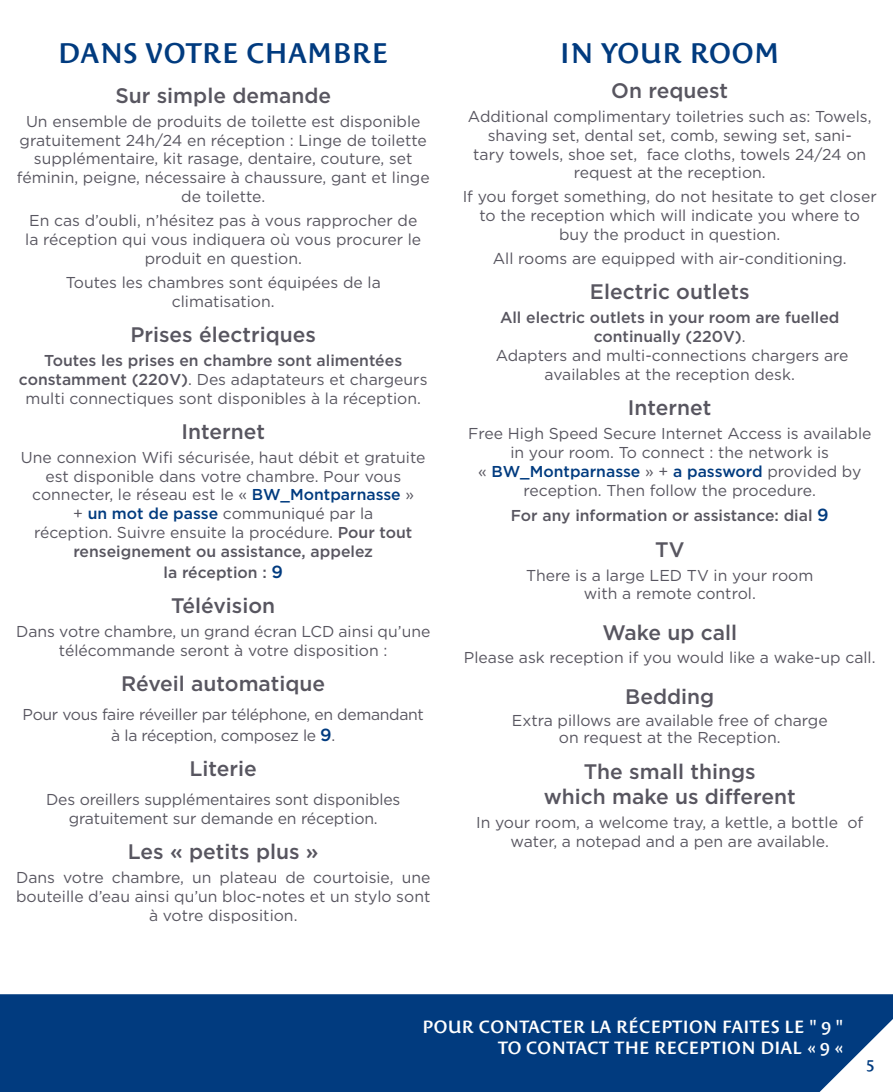
<style>
.page{position:relative;width:893px;height:1092px;background:#fff}
.page>*{position:absolute;margin:0;border:0;box-sizing:border-box;transform-origin:0 0}
.t1{font:600 28px "Costa Std";letter-spacing:.01em;color:#013b7f}
.t2{font:500 21px/25.2px "Gotham";color:#585660;text-align:center}
.t3{font:600 17.5px "Costa Std";letter-spacing:.01em;color:#fff}
.t4{font:15.75px/18.9px "Gotham";color:#585660;text-align:center}
.t5{font:500 15.75px/18.9px "Gotham";color:#585660;text-align:center}
.t6{font:15.75px/21px "Gotham";letter-spacing:-.02em;color:#585660;text-align:center}
.t7{font:600 15.75px "Costa Std";color:#013b7f}
.s1{font-weight:500}
.s2{font-weight:500;color:#013b7f}
.s3{font-size:17.5px;color:#013b7f}
.s4{font-weight:500;font-size:17.5px;color:#013b7f}
.s5{font-weight:400}
</style>
<div class="page">
<div style="left:0;top:994px;width:893px;height:97px;background:#013b7f"></div>
<p class="t1" style="left:58px;top:37px;width:332px">DANS VOTRE CHAMBRE</p>
<p class="t2" style="left:115px;top:82px;width:217px">Sur simple demande</p>
<p class="t4" style="left:17px;top:111px;width:414px">Un ensemble de produits de toilette est disponible gratuitement 24h/24 en réception : Linge de toilette supplémentaire, kit rasage, dentaire, couture, set féminin, peigne, nécessaire à chaussure, gant et linge de toilette.</p>
<p class="t4" style="left:25px;top:211px;width:398px">En cas d’oubli, n’hésitez pas à vous rapprocher de la réception qui vous indiquera où vous procurer le produit en question.</p>
<p class="t4" style="left:66px;top:272px;width:317px">Toutes les chambres sont équipées de la climatisation.</p>
<p class="t2" style="left:130px;top:321px;width:187px">Prises électriques</p>
<p class="t4" style="left:19px;top:350px;width:410px"><span class="s1">Toutes les prises en chambre sont alimentées constamment (220V)</span>. Des adaptateurs et chargeurs multi connectiques sont disponibles à la réception.</p>
<p class="t2" style="left:181px;top:418px;width:85px">Internet</p>
<p class="t4" style="left:21px;top:447px;width:406px">Une connexion Wifi sécurisée, haut débit et gratuite est disponible dans votre chambre. Pour vous connecter, le réseau est le « <span class="s2">BW_Montparnasse</span> »<br>+ <span class="s2">un mot de passe</span> communiqué par la<br>réception. Suivre ensuite la procédure. <span class="s1">Pour tout renseignement ou assistance, appelez</span></p>
<p class="t5" style="left:164px;top:563px;width:121px">la réception : <span class="s3">9</span></p>
<p class="t2" style="left:171px;top:593px;width:105px">Télévision</p>
<p class="t4" style="left:16px;top:621px;width:416px">Dans votre chambre, un grand écran LCD ainsi qu’une télécommande seront à votre disposition :</p>
<p class="t2" style="left:121px;top:671px;width:206px">Réveil automatique</p>
<p class="t6" style="left:23px;top:703px;width:403px">Pour vous faire réveiller par téléphone, en demandant à la réception, composez le <span class="s4">9</span>.</p>
<p class="t2" style="left:190px;top:756px;width:69px">Literie</p>
<p class="t4" style="left:46px;top:789px;width:356px">Des oreillers supplémentaires sont disponibles gratuitement sur demande en réception.</p>
<p class="t2" style="left:128px;top:838px;width:192px">Les « petits plus »</p>
<p class="t4" style="left:16px;top:867px;width:416px">Dans votre chambre, un plateau de courtoisie, une bouteille d’eau ainsi qu’un bloc-notes et un stylo sont à votre disposition.</p>
<p class="t1" style="left:560px;top:37px;width:221px">IN YOUR ROOM</p>
<p class="t2" style="left:611px;top:77px;width:118px">On request</p>
<p class="t4" style="left:468px;top:106px;width:405px">Additional complimentary toiletries such as: Towels, shaving set, dental set, comb, sewing set, sani-<br>tary towels, shoe set, face cloths, towels 24/24 on request at the reception.</p>
<p class="t4" style="left:463px;top:187px;width:416px">If you forget something, do not hesitate to get closer to the reception which will indicate you where to buy the product in question.</p>
<p class="t4" style="left:493px;top:248px;width:355px">All rooms are equipped with air-conditioning.</p>
<p class="t2" style="left:590px;top:279px;width:161px">Electric outlets</p>
<p class="t5" style="left:500px;top:308px;width:341px">All electric outlets in your room are fuelled continually (220V)<span class="s5">.</span></p>
<p class="t4" style="left:496px;top:345px;width:354px">Adapters and multi-connections chargers are availables at the reception desk.</p>
<p class="t2" style="left:628px;top:394px;width:85px">Internet</p>
<p class="t4" style="left:468px;top:423px;width:405px">Free High Speed Secure Internet Access is available in your room. To connect : the network is</p>
<p class="t4" style="left:478px;top:461px;width:385px">« <span class="s2">BW_Montparnasse</span> » + <span class="s2">a password</span> provided by reception. Then follow the procedure.</p>
<p class="t5" style="left:511px;top:506px;width:319px">For any information or assistance: dial <span class="s3">9</span></p>
<p class="t2" style="left:655px;top:536px;width:31px">TV</p>
<p class="t4" style="left:526px;top:565px;width:288px">There is a large LED TV in your room</p>
<p class="t4" style="left:584px;top:584px;width:174px">with a remote control.</p>
<p class="t2" style="left:602px;top:619px;width:136px">Wake up call</p>
<p class="t4" style="left:464px;top:648px;width:413px">Please ask reception if you would like a wake-up call.</p>
<p class="t2" style="left:625px;top:683px;width:91px">Bedding</p>
<p class="t4" style="left:512px;top:711px;width:317px;line-height:17.5px">Extra pillows are available free of charge on request at the Reception.</p>
<p class="t2" style="left:544px;top:758px;width:254px">The small things<br>which make us different</p>
<p class="t4" style="left:476px;top:812px;width:389px">In your room, a welcome tray, a kettle, a bottle of water, a notepad and a pen are available.</p>
<p class="t3" style="left:422px;top:1016px;width:422px">POUR CONTACTER LA RÉCEPTION FAITES LE " 9 "</p>
<p class="t3" style="left:498px;top:1037px;width:347px">TO CONTACT THE RECEPTION DIAL « 9 «</p>
<p class="t7" style="left:866px;top:1055px;width:10px">5</p>
</div>
